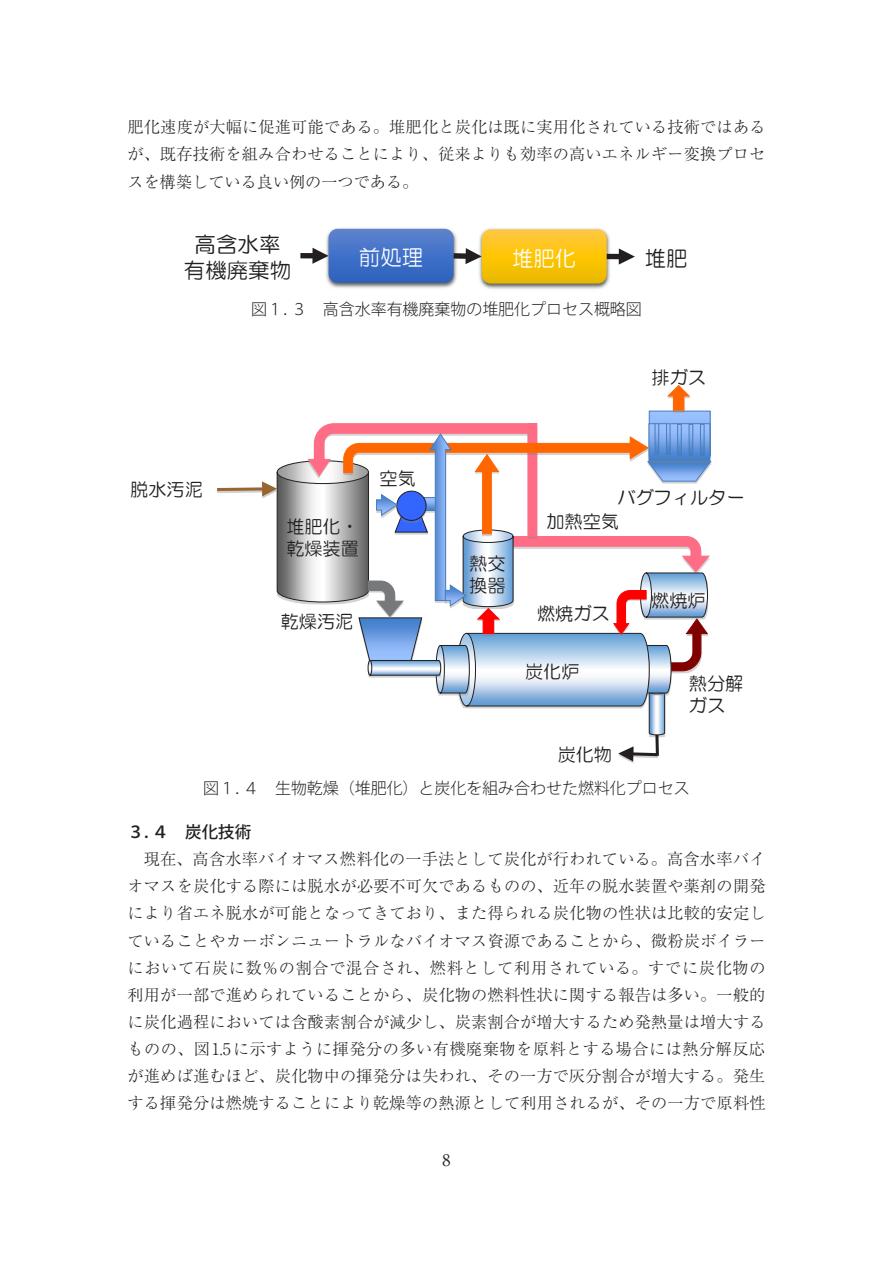
<style>
.page{position:relative;width:893px;height:1263px;background:#fff}
.page>*{position:absolute;margin:0;border:0;box-sizing:border-box;transform-origin:0 0}
.t1{font:21.45px/25.8px "HG Maru Gothic MPRO";color:#231f20;text-align:center}
.t2{font:21.45px "HG Maru Gothic MPRO";color:#fff}
.t3{font:18.15px/21.8px "HG Maru Gothic MPRO";color:#231f20}
.t4{font:500 16.5px "Koz Go Pr 6 N";color:#231f20}
.t5{font:300 16.2px/27.2px "Ryumin Pro";letter-spacing:.015em;color:#231f20;text-align:justify}
.t6{font:300 15.9px "Koz Go Pr 6 N";color:#231f20}
.t7{font:15.9px "Ryumin Pro";color:#231f20}
</style>
<div class="page">
<img style="left:328px;top:228px;width:129px;height:60px">
<img style="left:340px;top:283px;width:109px;height:5px">
<div style="left:300px;top:253px;width:15px;height:5px;background:#231f20"></div>
<svg style="left:312px;top:229px;width:142px;height:54px;background:#557ec8"></svg>
<div style="left:454px;top:253px;width:14px;height:6px;background:#231f20"></div>
<img style="left:482px;top:228px;width:130px;height:61px">
<img style="left:494px;top:284px;width:108px;height:5px">
<svg style="left:465px;top:229px;width:142px;height:55px;background:#f3c42d"></svg>
<div style="left:607px;top:254px;width:14px;height:5px;background:#231f20"></div>
<svg style="left:619px;top:248px;width:16px;height:17px"></svg>
<div style="left:649px;top:411px;width:61px;height:44px;background:#97befc"></div>
<div style="left:649px;top:411px;width:61px;height:45px;border:1px solid #4a7ebb"></div>
<img style="left:667px;top:411px;width:23px;height:2px">
<svg style="left:666px;top:384px;width:25px;height:27px"></svg>
<svg style="left:217px;top:423px;width:495px;height:338px"></svg>
<p class="t5" style="left:128px;top:112px;width:639px">肥化速度が大幅に促進可能である。堆肥化と炭化は既に実用化されている技術ではあるが、既存技術を組み合わせることにより、従来よりも効率の高いエネルギー変換プロセスを構築している良い例の一つである。</p>
<h1 class="t1" style="left:184px;top:231px;width:109px">高含水率有機廃棄物</h1>
<h1 class="t2" style="left:359px;top:247px;width:66px">前処理</h1>
<h1 class="t2" style="left:512px;top:247px;width:66px">堆肥化</h1>
<h1 class="t1" style="left:645px;top:245px;width:44px">堆肥</h1>
<p class="t3" style="left:130px;top:479px;width:74px">脱水汚泥</p>
<p class="t6" style="left:251px;top:300px;width:392px">図１．３　高含水率有機廃棄物の堆肥化プロセス概略図</p>
<p class="t3" style="left:652px;top:366px;width:56px">排ガス</p>
<p class="t3" style="left:286px;top:516px;width:74px">堆肥化・乾燥装置</p>
<p class="t3" style="left:379px;top:468px;width:38px">空気</p>
<p class="t3" style="left:281px;top:611px;width:74px">乾燥汚泥</p>
<p class="t3" style="left:469px;top:553px;width:38px">熱交換器</p>
<p class="t3" style="left:617px;top:486px;width:129px">バグフィルター</p>
<p class="t3" style="left:546px;top:511px;width:74px">加熱空気</p>
<p class="t3" style="left:537px;top:602px;width:74px">燃焼ガス</p>
<p class="t3" style="left:525px;top:661px;width:56px">炭化炉</p>
<p class="t3" style="left:558px;top:744px;width:56px">炭化物</p>
<p class="t3" style="left:651px;top:589px;width:56px">燃焼炉</p>
<p class="t3" style="left:689px;top:673px;width:56px">熱分解ガス</p>
<p class="t6" style="left:203px;top:779px;width:488px">図１．４　生物乾燥（堆肥化）と炭化を組み合わせた燃料化プロセス</p>
<p class="t4" style="left:128px;top:823px;width:125px">３．４　炭化技術</p>
<p class="t5" style="left:128px;top:844px;width:639px;text-indent:16px">現在、高含水率バイオマス燃料化の一手法として炭化が行われている。高含水率バイオマスを炭化する際には脱水が必要不可欠であるものの、近年の脱水装置や薬剤の開発により省エネ脱水が可能となってきており、また得られる炭化物の性状は比較的安定していることやカーボンニュートラルなバイオマス資源であることから、微粉炭ボイラーにおいて石炭に数%の割合で混合され、燃料として利用されている。すでに炭化物の利用が一部で進められていることから、炭化物の燃料性状に関する報告は多い。一般的に炭化過程においては含酸素割合が減少し、炭素割合が増大するため発熱量は増大するものの、図1.5に示すように揮発分の多い有機廃棄物を原料とする場合には熱分解反応が進めば進むほど、炭化物中の揮発分は失われ、その一方で灰分割合が増大する。発生する揮発分は燃焼することにより乾燥等の熱源として利用されるが、その一方で原料性</p>
<p class="t7" style="left:442px;top:1148px;width:9px">8</p>
</div>
